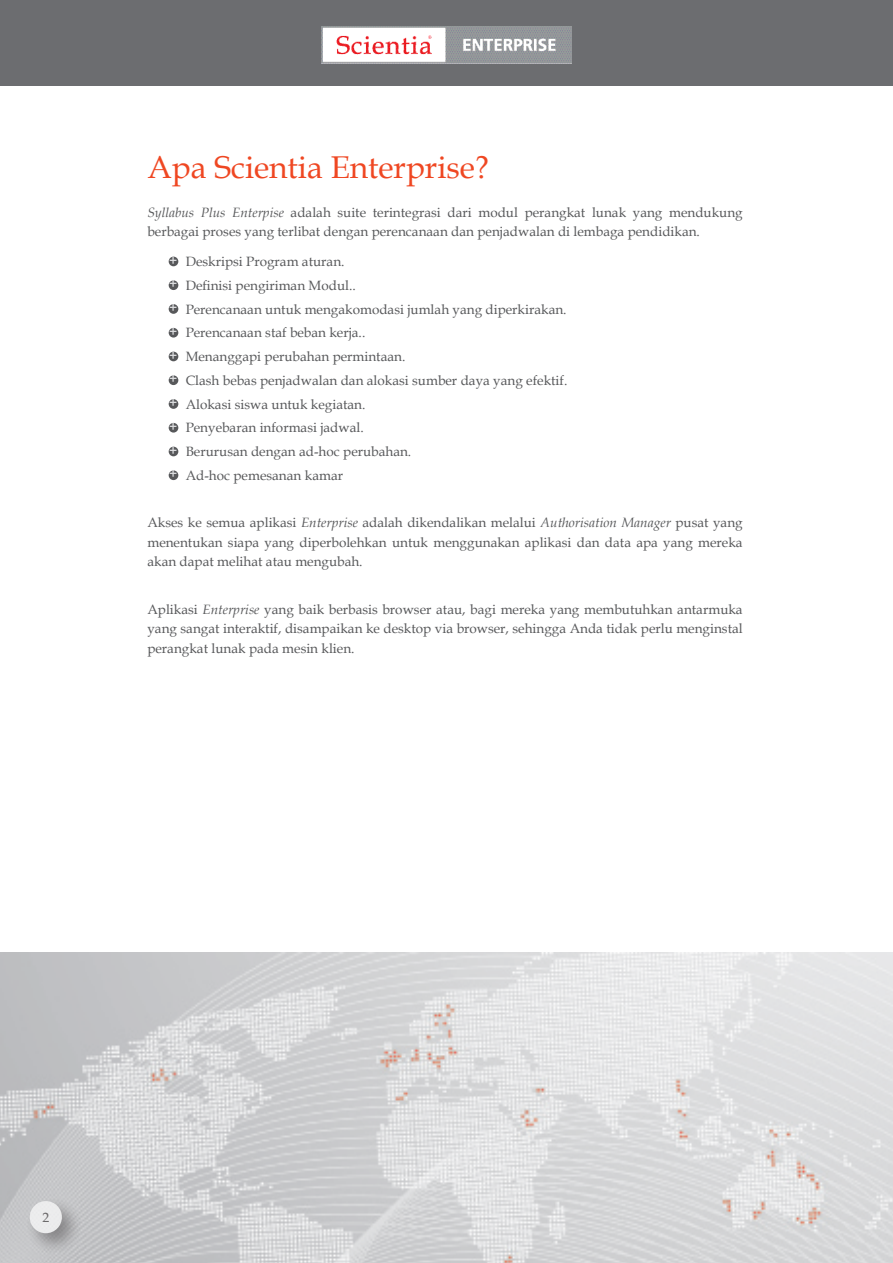
<style>
.page{position:relative;width:893px;height:1263px;background:#fff}
.page>*{position:absolute;margin:0;border:0;box-sizing:border-box;transform-origin:0 0}
.A_head{font:31.5px "Book Antiqua";color:#ef4722}
.Bullet_text{font:13.5px/19.5px "Book Antiqua";color:#57585a;text-align:justify}
.Body_text{font:13.5px/19.5px "Book Antiqua";color:#57585a;text-align:justify}
.Body_text_-_after_A{font:13.5px/19.5px "Book Antiqua";color:#57585a}
.t1{font:13.5px "Book Antiqua";color:#231f20}
.s1{font-style:italic}
.s2{font-weight:700;color:#dcdddf}
</style>
<div class="page">
<img style="left:0;top:952px;width:893px;height:311px">
<div style="left:0;top:0;width:893px;height:85px;background:#6c6d70"></div>
<img style="left:322px;top:27px;width:249px;height:37px">
<div style="left:23px;top:1195px;width:60px;height:59px;background:#231f20;opacity:.5"></div>
<div style="left:30px;top:1201px;width:32px;height:32px;background:#ececed;border-radius:50%"></div>
<div style="left:169px;top:257px;width:9px;height:9px;background:#57585a;border-radius:50%"></div>
<div style="left:169px;top:280px;width:9px;height:10px;background:#57585a;border-radius:50%"></div>
<div style="left:169px;top:304px;width:9px;height:10px;background:#57585a;border-radius:50%"></div>
<div style="left:169px;top:328px;width:9px;height:10px;background:#57585a;border-radius:50%"></div>
<div style="left:169px;top:352px;width:9px;height:9px;background:#57585a;border-radius:50%"></div>
<div style="left:169px;top:375px;width:9px;height:10px;background:#57585a;border-radius:50%"></div>
<div style="left:169px;top:399px;width:9px;height:10px;background:#57585a;border-radius:50%"></div>
<div style="left:169px;top:423px;width:9px;height:10px;background:#57585a;border-radius:50%"></div>
<div style="left:169px;top:447px;width:9px;height:9px;background:#57585a;border-radius:50%"></div>
<div style="left:169px;top:470px;width:9px;height:10px;background:#57585a;border-radius:50%"></div>
<p class="A_head" style="left:147px;top:145px;width:343px">Apa Scientia Enterprise?</p>
<p class="Body_text_-_after_A" style="left:147px;top:202px;width:597px"><span class="s1">Syllabus Plus Enterpise</span> adalah suite terintegrasi dari modul perangkat lunak yang mendukung berbagai proses yang terlibat dengan perencanaan dan penjadwalan di lembaga pendidikan.</p>
<p class="Bullet_text" style="left:169px;top:251px;width:177px"><span class="s2">+</span> Deskripsi Program aturan.</p>
<p class="Bullet_text" style="left:169px;top:275px;width:188px"><span class="s2">+</span> Definisi pengiriman Modul..</p>
<p class="Bullet_text" style="left:169px;top:299px;width:399px"><span class="s2">+</span> Perencanaan untuk mengakomodasi jumlah yang diperkirakan.</p>
<p class="Bullet_text" style="left:169px;top:323px;width:198px"><span class="s2">+</span> Perencanaan staf beban kerja..</p>
<p class="Bullet_text" style="left:169px;top:346px;width:238px"><span class="s2">+</span> Menanggapi perubahan permintaan.</p>
<p class="Bullet_text" style="left:169px;top:370px;width:400px"><span class="s2">+</span> Clash bebas penjadwalan dan alokasi sumber daya yang efektif.</p>
<p class="Bullet_text" style="left:169px;top:394px;width:198px"><span class="s2">+</span> Alokasi siswa untuk kegiatan.</p>
<p class="Bullet_text" style="left:169px;top:418px;width:196px"><span class="s2">+</span> Penyebaran informasi jadwal.</p>
<p class="Bullet_text" style="left:169px;top:441px;width:244px"><span class="s2">+</span> Berurusan dengan ad-hoc perubahan.</p>
<p class="Bullet_text" style="left:169px;top:465px;width:175px"><span class="s2">+</span> Ad-hoc pemesanan kamar</p>
<p class="Bullet_text" style="left:147px;top:513px;width:597px">Akses ke semua aplikasi <span class="s1">Enterprise</span> adalah dikendalikan melalui <span class="s1">Authorisation Manager</span> pusat yang menentukan siapa yang diperbolehkan untuk menggunakan aplikasi dan data apa yang mereka akan dapat melihat atau mengubah.</p>
<p class="Body_text" style="left:147px;top:599px;width:597px">Aplikasi <span class="s1">Enterprise</span> yang baik berbasis browser atau, bagi mereka yang membutuhkan antarmuka yang sangat interaktif, disampaikan ke desktop via browser, sehingga Anda tidak perlu menginstal perangkat lunak pada mesin klien.</p>
<p class="t1" style="left:42px;top:1208px;width:8px">2</p>
</div>
